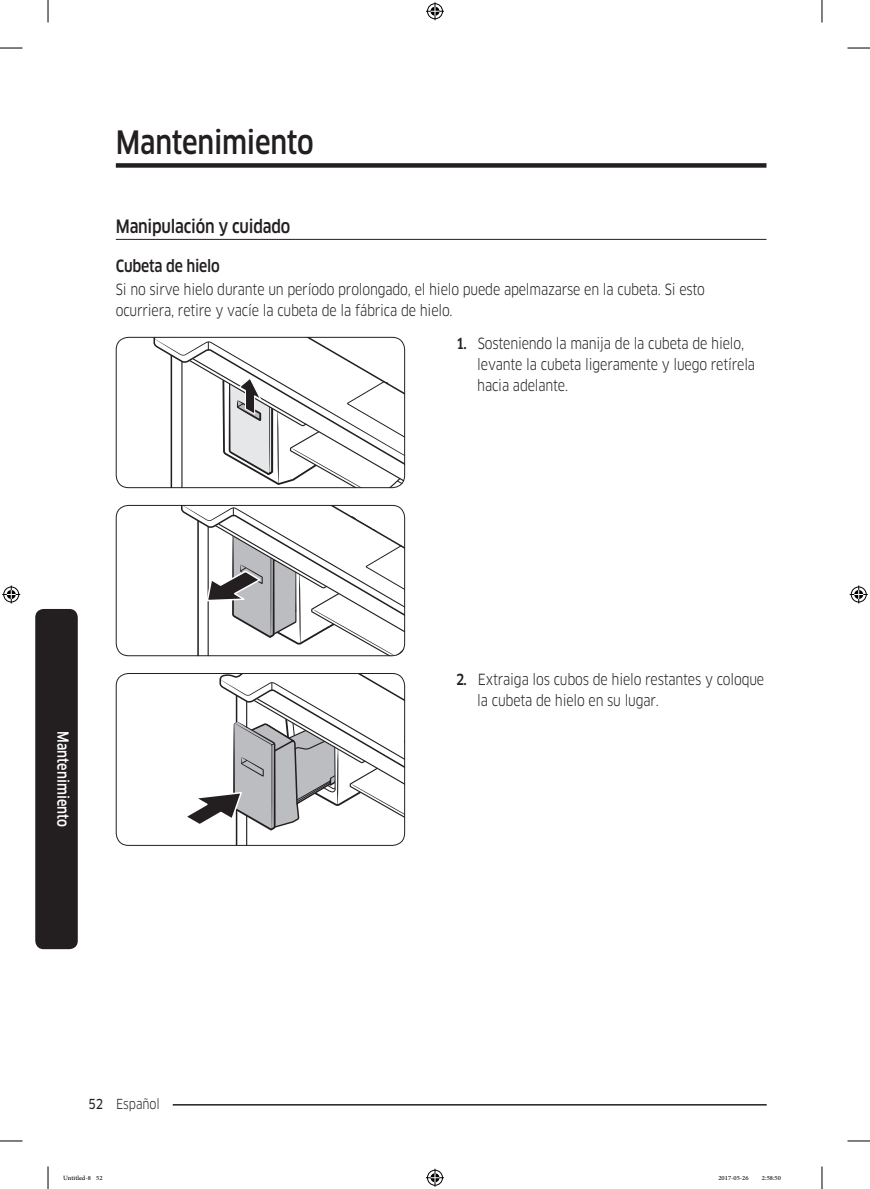
<style>
.page{position:relative;width:870px;height:1189px;background:#fff}
.page>*{position:absolute;margin:0;border:0;box-sizing:border-box;transform-origin:0 0}
.t1{font:500 31.5px "Samsung Clan Pro";letter-spacing:-.01em;color:#231f20;scale:.85 1}
.t2{font:500 18px "Samsung Clan Pro";letter-spacing:-.015em;color:#231f20;scale:.85 1}
.t3{font:500 16.5px "Samsung Clan Pro";letter-spacing:-.015em;color:#231f20;scale:.85 1}
.t4{font:15px/21px "Samsung Clan Pro";letter-spacing:-.015em;color:#231f20;scale:.85 1}
.t5{font:500 15px "Samsung Clan Pro";color:#fff;scale:.85 1}
.t6{font:13.5px "Samsung Clan Pro";color:#231f20;scale:.85 1}
.t7{font:9px "Adobe Arabic";color:#000}
.s1{font-weight:500}
.s2{font-family:"Samsung Clan Pro News"}
</style>
<div class="page">
<hr style="left:116px;top:1104px;width:651px;height:1px;background:#231f20">
<div style="left:103px;top:1096px;width:70px;height:15px;background:#fff"></div>
<div style="left:116px;top:163px;width:650px;height:5px;background:#231f20"></div>
<hr style="left:116px;top:239px;width:650px;height:1px;background:#231f20">
<svg style="left:153px;top:337px;width:252px;height:151px"></svg>
<div style="left:116px;top:337px;width:289px;height:151px;border:1px solid #231f20;border-radius:12px"></div>
<svg style="left:181px;top:505px;width:224px;height:151px"></svg>
<div style="left:116px;top:505px;width:289px;height:151px;border:1px solid #231f20;border-radius:12px"></div>
<svg style="left:187px;top:673px;width:218px;height:173px"></svg>
<div style="left:116px;top:673px;width:289px;height:173px;border:1px solid #231f20;border-radius:12px"></div>
<div style="left:35px;top:609px;width:43px;height:340px;background:#231f20;border-radius:9px"></div>
<svg style="left:0;top:48px;width:22px;height:1px"></svg>
<svg style="left:847px;top:48px;width:23px;height:1px"></svg>
<svg style="left:0;top:1141px;width:22px;height:1px"></svg>
<svg style="left:847px;top:1141px;width:23px;height:1px"></svg>
<svg style="left:48px;top:0;width:1px;height:23px"></svg>
<svg style="left:48px;top:1166px;width:1px;height:23px"></svg>
<svg style="left:822px;top:0;width:1px;height:23px"></svg>
<svg style="left:822px;top:1166px;width:1px;height:23px"></svg>
<svg style="left:426px;top:2px;width:18px;height:18px"></svg>
<svg style="left:426px;top:1169px;width:18px;height:18px"></svg>
<svg style="left:2px;top:585px;width:18px;height:18px"></svg>
<svg style="left:850px;top:585px;width:18px;height:18px"></svg>
<h1 class="t1" style="left:116px;top:124px;width:235px">Mantenimiento</h1>
<p class="t2" style="left:116px;top:215px;width:207px">Manipulación y cuidado</p>
<p class="t3" style="left:116px;top:256px;width:124px">Cubeta de hielo</p>
<p class="t4" style="left:116px;top:279px;width:695px">Si no sirve hielo durante un período prolongado, el hielo puede apelmazarse en la cubeta. Si esto ocurriera, retire y vacíe la cubeta de la fábrica de hielo.</p>
<p class="t4" style="left:477px;top:333px;width:328px;text-indent:-21px"><span class="s1">1.</span> Sosteniendo la manija de la cubeta de hielo, levante la cubeta ligeramente y luego retírela hacia adelante.</p>
<p class="t5" style="left:72px;top:731px;width:114px;rotate:90deg">Mantenimiento</p>
<p class="t6" style="left:88px;top:1096px;width:86px"><span class="s2">52</span> Español</p>
<p class="t4" style="left:477px;top:669px;width:339px;text-indent:-21px"><span class="s1">2.</span> Extraiga los cubos de hielo restantes y coloque la cubeta de hielo en su lugar.</p>
<p class="t7" style="left:63px;top:1171px;width:41px">Untitled-8 52</p>
<p class="t7" style="left:718px;top:1171px;width:32px">2017-05-26</p>
<p class="t7" style="left:762px;top:1171px;width:20px">2:58:50</p>
</div>
